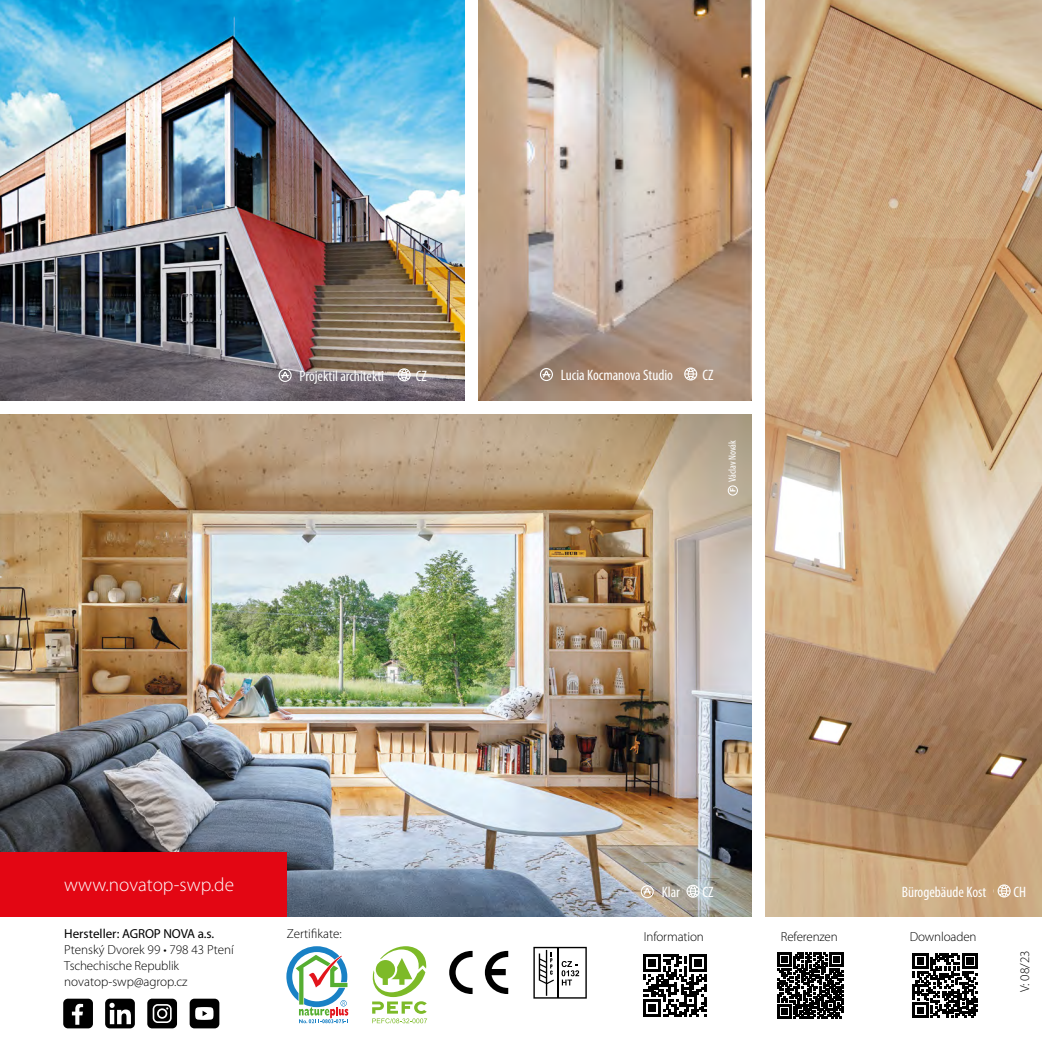
<style>
.page{position:relative;width:1042px;height:1042px;background:#fff}
.page>*{position:absolute;margin:0;border:0;box-sizing:border-box;transform-origin:0 0}
.t1{font:300 19.25px "Myriad Pro";color:#fff}
.t2{font:condensed 15.05px "Myriad Pro";color:#fff}
.t3{font:300 13.12px/15.8px "Myriad Pro";letter-spacing:-.01em;color:#000}
.t4{font:13.12px "Myriad Pro";letter-spacing:-.005em;color:#000}
.t5{font:condensed 10.5px "Myriad Pro";letter-spacing:-.005em;color:#fff}
.s1{font-weight:700;font-stretch:normal;font-size:7.88px}
</style>
<div class="page">
<img style="left:765px;top:0;width:277px;height:917px">
<img style="left:479px;top:0;width:272px;height:400px">
<img style="left:0;top:414px;width:751px;height:503px">
<div style="left:540px;top:368px;width:13px;height:13px;border:1px solid #fff;border-radius:50%"></div>
<svg style="left:542px;top:371px;width:9px;height:6px"></svg>
<svg style="left:680px;top:367px;width:17px;height:14px"></svg>
<img style="left:0;top:0;width:465px;height:400px">
<div style="left:279px;top:369px;width:13px;height:13px;border:1px solid #fff;border-radius:50%"></div>
<svg style="left:281px;top:371px;width:9px;height:7px"></svg>
<div style="left:398px;top:368px;width:13px;height:13px;border:1px solid #fff;border-radius:50%"></div>
<svg style="left:393px;top:368px;width:17px;height:14px"></svg>
<svg style="left:913px;top:953px;width:65px;height:65px"></svg>
<svg style="left:777px;top:952px;width:67px;height:67px"></svg>
<svg style="left:643px;top:954px;width:63px;height:63px"></svg>
<div style="left:63px;top:998px;width:30px;height:30px;background:#000;border-radius:5px"></div>
<svg style="left:72px;top:1003px;width:11px;height:21px"></svg>
<div style="left:105px;top:998px;width:30px;height:30px;background:#000;border-radius:5px"></div>
<svg style="left:109px;top:1003px;width:22px;height:21px"></svg>
<div style="left:147px;top:998px;width:30px;height:30px;background:#000;border-radius:5px"></div>
<svg style="left:153px;top:1004px;width:19px;height:19px"></svg>
<div style="left:190px;top:998px;width:29px;height:30px;background:#000;border-radius:5px"></div>
<svg style="left:195px;top:1007px;width:18px;height:13px"></svg>
<svg style="left:449px;top:951px;width:59px;height:43px"></svg>
<svg style="left:286px;top:946px;width:62px;height:77px"></svg>
<svg style="left:533px;top:947px;width:54px;height:51px"></svg>
<hr style="left:557px;top:948px;width:2px;height:50px;background:#000">
<svg style="left:372px;top:946px;width:56px;height:77px"></svg>
<div style="left:0;top:852px;width:286px;height:65px;background:#e30613"></div>
<div style="left:728px;top:485px;width:10px;height:10px;border:1px solid #fff;border-radius:50%"></div>
<div style="left:641px;top:885px;width:13px;height:13px;border:1px solid #fff;border-radius:50%"></div>
<svg style="left:643px;top:888px;width:9px;height:6px"></svg>
<svg style="left:682px;top:884px;width:17px;height:14px"></svg>
<svg style="left:993px;top:884px;width:17px;height:14px"></svg>
<p class="t2" style="left:299px;top:367px;width:86px">Projektil architekti</p>
<p class="t2" style="left:416px;top:367px;width:13px">CZ</p>
<p class="t2" style="left:561px;top:366px;width:114px">Lucia Kocmanova Studio</p>
<p class="t2" style="left:702px;top:366px;width:13px">CZ</p>
<p class="t5" style="left:726px;top:492px;width:54px;rotate:-90deg"><span class="s1">F</span> Václav Novák</p>
<h1 class="t1" style="left:64px;top:872px;width:171px">www.novatop-swp.de</h1>
<p class="t4" style="left:64px;top:926px;width:151px">Hersteller: AGROP NOVA a.s.</p>
<p class="t3" style="left:64px;top:941px;width:171px">Ptenský Dvorek 99 • 798 43 Ptení<br>Tschechische Republik novatop-swp@agrop.cz</p>
<p class="t2" style="left:662px;top:883px;width:20px">Klar</p>
<p class="t2" style="left:702px;top:883px;width:13px">CZ</p>
<p class="t2" style="left:902px;top:882px;width:86px">Bürogebäude Kost</p>
<p class="t2" style="left:1013px;top:882px;width:14px">CH</p>
<p class="t3" style="left:287px;top:926px;width:56px">Zertifikate:</p>
<p class="t3" style="left:644px;top:928px;width:62px">Information</p>
<p class="t3" style="left:781px;top:928px;width:58px">Referenzen</p>
<p class="t3" style="left:910px;top:928px;width:68px">Downloaden</p>
<p class="t3" style="left:1016px;top:992px;width:43px;rotate:-90deg">V: 08/23</p>
</div>
